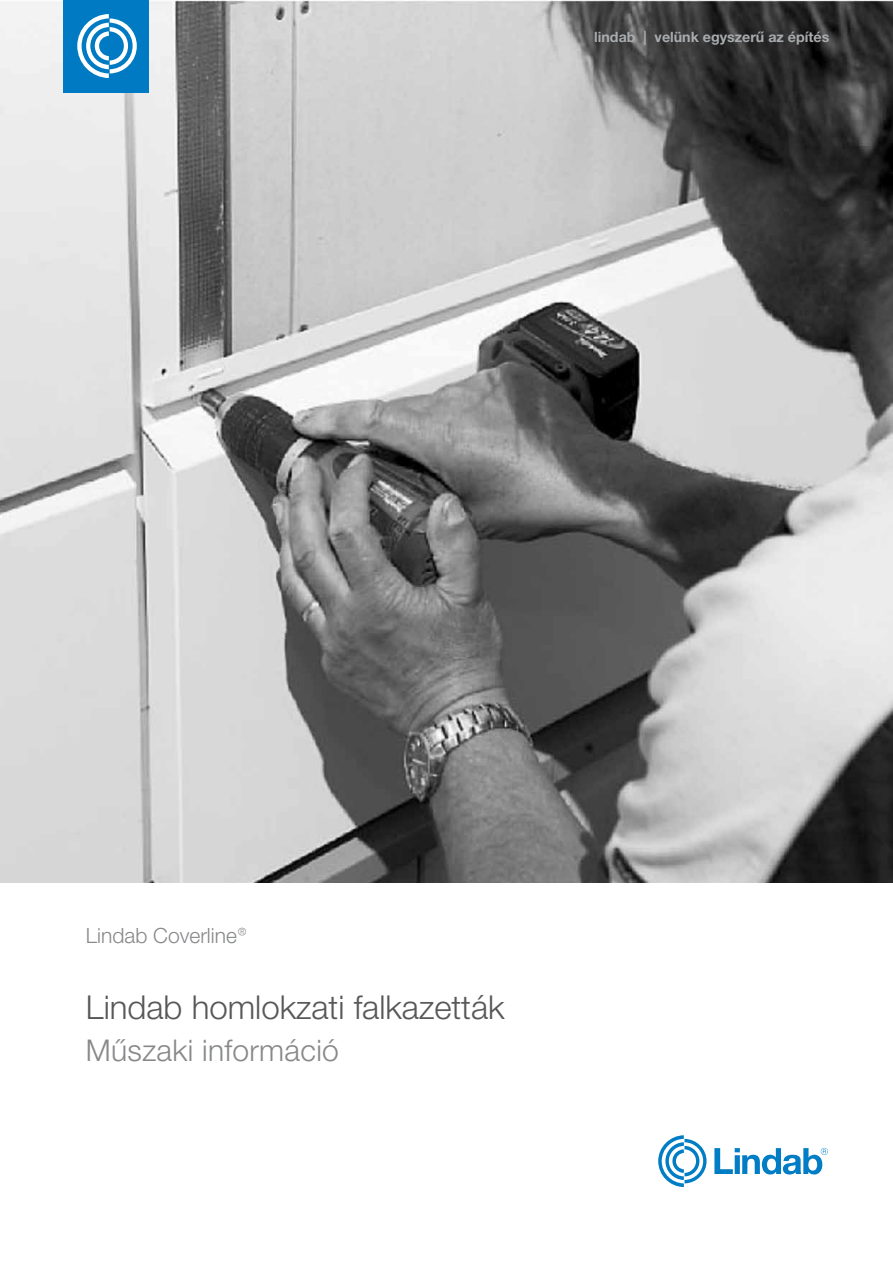
<style>
.page{position:relative;width:893px;height:1263px;background:#fff}
.page>*{position:absolute;margin:0;border:0;box-sizing:border-box;transform-origin:0 0}
.t1{font:300 33px "Helvetica Neue CE";color:#58585a}
.t2{font:300 30px "Helvetica Neue CE";letter-spacing:.01em;color:#87888a}
.t3{font:300 21px "Helvetica Neue CE";color:#87888a}
.t4{font:700 14.25px "Helvetica Neue LT Pro";color:#a9acaf}
</style>
<div class="page">
<img style="left:0;top:0;width:893px;height:882px">
<div style="left:64px;top:0;width:85px;height:93px;background:#007ac2"></div>
<svg style="left:77px;top:14px;width:60px;height:64px"></svg>
<svg style="left:714px;top:1148px;width:114px;height:26px"></svg>
<svg style="left:658px;top:1135px;width:49px;height:52px"></svg>
<p class="t4" style="left:594px;top:28px;width:237px">lindab | velünk egyszerű az építés</p>
<h3 class="t3" style="left:86px;top:923px;width:166px">Lindab Coverline®</h3>
<h1 class="t1" style="left:86px;top:987px;width:420px">Lindab homlokzati falkazetták</h1>
<h2 class="t2" style="left:86px;top:1032px;width:254px">Műszaki információ</h2>
</div>
